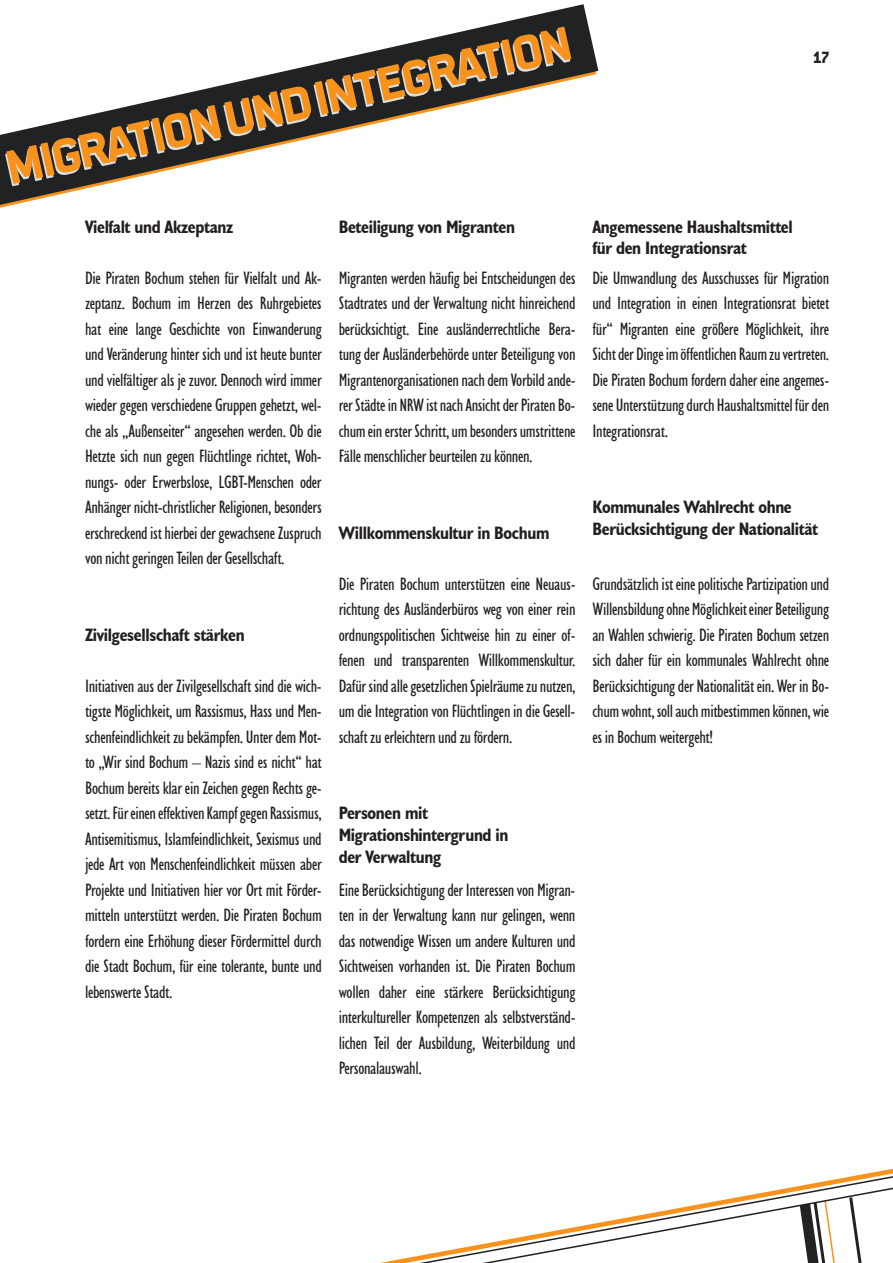
<style>
.page{position:relative;width:893px;height:1263px;background:#fff}
.page>*{position:absolute;margin:0;border:0;box-sizing:border-box;transform-origin:0 0}
.t1{font:700 52.5px "Politics Head";color:#f7931d}
.t2{font:condensed 18px/25.5px "Humanist 521 BT";letter-spacing:-.02em;color:#231f20;text-align:justify}
.t3{font:700 condensed 18px/21.6px "Humanist 521 BT";letter-spacing:-.02em;color:#231f20}
.t4{font:700 18px "Politics Head";color:#231f20}
</style>
<div class="page">
<svg style="left:380px;top:1169px;width:513px;height:94px"></svg>
<svg style="left:0;top:4px;width:598px;height:201px"></svg>
<h1 class="t1" style="left:1px;top:147px;width:582px;rotate:-13deg">MIGRATION UND INTEGRATION</h1>
<p class="t3" style="left:85px;top:215px;width:150px">Vielfalt und Akzeptanz</p>
<p class="t2" style="left:85px;top:265px;width:238px">Die Piraten Bochum stehen für Vielfalt und Ak&shy;zeptanz. Bochum im Herzen des Ruhrgebietes hat eine lange Geschichte von Einwanderung und Veränderung hinter sich und ist heute bunter und vielfältiger als je zuvor. Dennoch wird immer wieder gegen verschiedene Gruppen gehetzt, wel&shy;che als „Außenseiter“ angesehen werden. Ob die Hetzte sich nun gegen Flüchtlinge richtet, Woh&shy;nungs- oder Erwerbslose, LGBT-Menschen oder Anhänger nicht-christlicher Religionen, besonders erschreckend ist hierbei der gewachsene Zuspruch von nicht geringen Teilen der Gesellschaft.</p>
<p class="t3" style="left:339px;top:215px;width:178px">Beteiligung von Migranten</p>
<p class="t2" style="left:339px;top:265px;width:238px">Migranten werden häufig bei Entscheidungen des Stadtrates und der Verwaltung nicht hinreichend berücksichtigt. Eine ausländerrechtliche Bera&shy;tung der Ausländerbehörde unter Beteiligung von Migrantenorganisationen nach dem Vorbild ande&shy;rer Städte in NRW ist nach Ansicht der Piraten Bo&shy;chum ein erster Schritt, um besonders umstrittene Fälle menschlicher beurteilen zu können.</p>
<p class="t3" style="left:339px;top:521px;width:212px">Willkommenskultur in Bochum</p>
<p class="t2" style="left:339px;top:571px;width:238px">Die Piraten Bochum unterstützen eine Neuaus&shy;richtung des Ausländerbüros weg von einer rein ordnungspolitischen Sichtweise hin zu einer of&shy;fenen und transparenten Willkommenskultur.<br>Dafür sind alle gesetzlichen Spielräume zu nutzen, um die Integration von Flüchtlingen in die Gesell&shy;schaft zu erleichtern und zu fördern.</p>
<p class="t3" style="left:85px;top:623px;width:161px">Zivilgesellschaft stärken</p>
<p class="t2" style="left:85px;top:673px;width:238px">Initiativen aus der Zivilgesellschaft sind die wich&shy;tigste Möglichkeit, um Rassismus, Hass und Men&shy;schenfeindlichkeit zu bekämpfen. Unter dem Mot&shy;to „Wir sind Bochum – Nazis sind es nicht“ hat Bochum bereits klar ein Zeichen gegen Rechts ge&shy;setzt. Für einen effektiven Kampf gegen Rassismus, Antisemitismus, Islamfeindlichkeit, Sexismus und jede Art von Menschenfeindlichkeit müssen aber Projekte und Initiativen hier vor Ort mit Förder&shy;mitteln unterstützt werden. Die Piraten Bochum fordern eine Erhöhung dieser Fördermittel durch die Stadt Bochum, für eine tolerante, bunte und lebenswerte Stadt.</p>
<p class="t3" style="left:339px;top:802px;width:171px">Personen mit<br>Migrationshintergrund in der Verwaltung</p>
<p class="t2" style="left:339px;top:877px;width:238px">Eine Berücksichtigung der Interessen von Migran&shy;ten in der Verwaltung kann nur gelingen, wenn das notwendige Wissen um andere Kulturen und Sichtweisen vorhanden ist. Die Piraten Bochum wollen daher eine stärkere Berücksichtigung interkultureller Kompetenzen als selbstverständ&shy;lichen Teil der Ausbildung, Weiterbildung und Personalauswahl.</p>
<p class="t4" style="left:813px;top:49px;width:17px">17</p>
<p class="t3" style="left:592px;top:215px;width:202px">Angemessene Haushaltsmittel für den Integrationsrat</p>
<p class="t2" style="left:592px;top:265px;width:238px">Die Umwandlung des Ausschusses für Migration und Integration in einen Integrationsrat bietet für“ Migranten eine größere Möglichkeit, ihre Sicht der Dinge im öffentlichen Raum zu vertreten.<br>Die Piraten Bochum fordern daher eine angemes&shy;sene Unterstützung durch Haushaltsmittel für den Integrationsrat.</p>
<p class="t3" style="left:592px;top:496px;width:227px">Kommunales Wahlrecht ohne<br>Berücksichtigung der Nationalität</p>
<p class="t2" style="left:592px;top:571px;width:238px">Grundsätzlich ist eine politische Partizipation und Willensbildung ohne Möglichkeit einer Beteiligung an Wahlen schwierig. Die Piraten Bochum setzen sich daher für ein kommunales Wahlrecht ohne Berücksichtigung der Nationalität ein. Wer in Bo&shy;chum wohnt, soll auch mitbestimmen können, wie es in Bochum weitergeht!</p>
</div>
